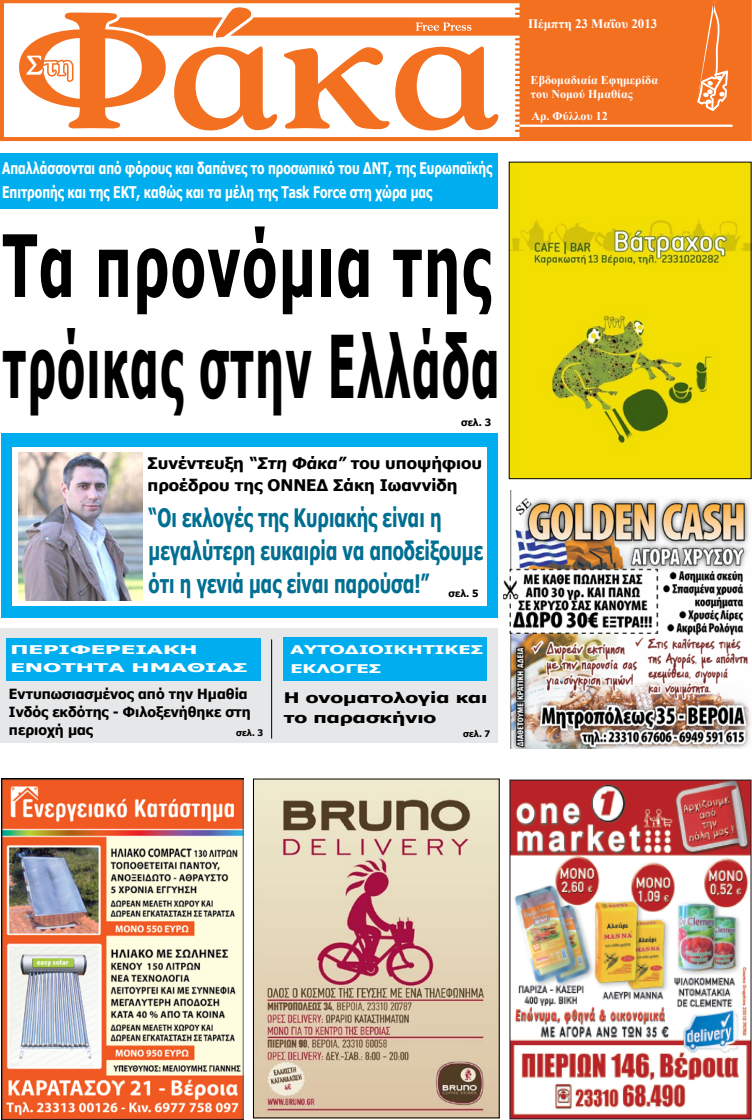
<style>
.page{position:relative;width:752px;height:1120px;background:#fff}
.page>*{position:absolute;margin:0;border:0;box-sizing:border-box;transform-origin:0 0}
.t1{font:700 86.1px/101px "Tahoma";letter-spacing:.04em;color:#000;scale:.65 1}
.t2{font:700 25.4px/33px "Tahoma";color:#006f91;scale:.71 1}
.t3{font:700 16.1px/24px "Tahoma";color:#fff;scale:.75 1}
.t4{font:700 16px/22px "Tahoma";color:#000;scale:1.05 1}
.t5{font:700 14.6px/20px "Tahoma";color:#000;scale:1.42 1}
.t6{font:700 14px/18px "Tahoma";color:#000}
.t7{font:700 13px "Times New Roman";color:#fff}
.t8{font:700 12px/14px "Times New Roman";color:#fff}
.t9{font:700 12px/18px "Tahoma";color:#fff;scale:1.97 1}
.t10{font:700 12px/19px "Tahoma";color:#fff;scale:1.66 1}
.t11{font:700 10px "Tahoma";color:#000}
.t12{font:700 9px "Tahoma";color:#000}
</style>
<div class="page">
<div style="left:0;top:628px;width:497px;height:115px;background:#e6e7e8"></div>
<div style="left:0;top:153px;width:497px;height:55px;background:#00aeef"></div>
<svg style="left:0;top:0;width:751px;height:141px;fill:#f37021"></svg>
<svg style="left:19px;top:7px;width:258px;height:123px"></svg>
<div style="left:1px;top:434px;width:496px;height:184px;background:#00aeef"></div>
<div style="left:12px;top:447px;width:475px;height:158px;background:#fff"></div>
<hr style="left:271px;top:639px;width:1px;height:99px;background:#000">
<img style="left:503px;top:490px;width:248px;height:258px">
<img style="left:1px;top:779px;width:242px;height:340px">
<img style="left:508px;top:162px;width:243px;height:316px">
<div style="left:6px;top:637px;width:255px;height:43px;background:#00aeef"></div>
<div style="left:283px;top:637px;width:204px;height:44px;background:#00aeef"></div>
<img style="left:255px;top:781px;width:242px;height:335px">
<img style="left:509px;top:779px;width:242px;height:341px">
<img style="left:19px;top:453px;width:123px;height:147px">
<p class="t3" style="left:2px;top:155px;width:654px">Απαλλάσσονται από φόρους και δαπάνες το προσωπικό του ΔΝΤ, της Ευρωπαϊκής<br>Επιτροπής και της ΕΚΤ, καθώς και τα μέλη της Task Force στη χώρα μας</p>
<h1 class="t1" style="left:3px;top:209px;width:765px">Τα προνόμια της τρόικας στην Ελλάδα</h1>
<p class="t11" style="left:461px;top:415px;width:32px">σελ. 3</p>
<p class="t4" style="left:147px;top:451px;width:320px">Συνέντευξη “Στη Φάκα” του υποψήφιου προέδρου της ΟΝΝΕΔ Σάκη Ιωαννίδη</p>
<h2 class="t2" style="left:148px;top:500px;width:472px">“Οι εκλογές της Κυριακής είναι η μεγαλύτερη ευκαιρία να αποδείξουμε ότι η γενιά μας είναι παρούσα!”</h2>
<p class="t11" style="left:448px;top:587px;width:31px">σελ. 5</p>
<p class="t9" style="left:10px;top:640px;width:122px">ΠΕΡΙΦΕΡΕΙΑΚΗ<br>ΕΝΟΤΗΤΑ ΗΜΑΘΙΑΣ</p>
<p class="t10" style="left:290px;top:639px;width:117px">ΑΥΤΟΔΙΟΙΚΗΤΙΚΕΣ<br>ΕΚΛΟΓΕΣ</p>
<p class="t6" style="left:9px;top:684px;width:243px">Εντυπωσιασμένος από την Ημαθία<br>Ινδός εκδότης - Φιλοξενήθηκε στη περιοχή μας</p>
<p class="t5" style="left:283px;top:686px;width:145px">Η ονοματολογία και το παρασκήνιο</p>
<p class="t12" style="left:236px;top:726px;width:28px">σελ. 3</p>
<p class="t12" style="left:463px;top:727px;width:28px">σελ. 7</p>
<p class="t7" style="left:528px;top:15px;width:131px">Πέμπτη 23 Μαΐου 2013</p>
<p class="t8" style="left:530px;top:73px;width:129px">Εβδομαδιαία Εφημερίδα του Νομού Ημαθίας</p>
<p class="t8" style="left:531px;top:109px;width:78px">Αρ. Φύλλου 12</p>
</div>
